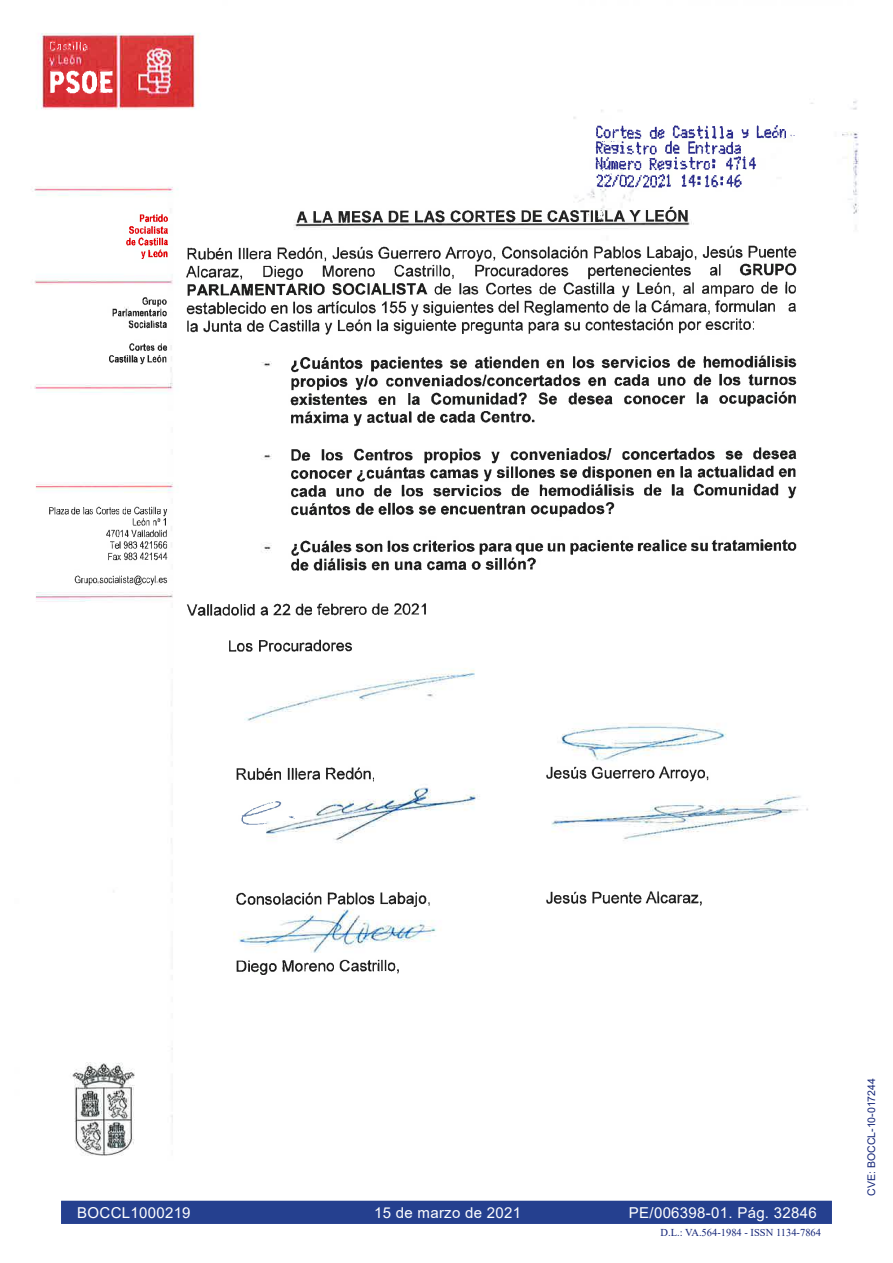
<style>
.page{position:relative;width:893px;height:1263px;background:#fff}
.page>*{position:absolute;margin:0;border:0;box-sizing:border-box;transform-origin:0 0}
.E_CVE{font:15px "Arial";letter-spacing:.02em;color:#fff}
.t1{font:10.5px "Times New Roman";color:#132477}
.t2{font:10.5px "Arial";color:#132477}
</style>
<div class="page">
<div style="left:60px;top:1200px;width:773px;height:25px;background:#25408f"></div>
<div style="left:60px;top:1199px;width:773px;height:26px;border:2px solid #fff"></div>
<img style="left:34px;top:33px;width:825px;height:1167px">
<img style="left:50px;top:42px;width:63px;height:51px">
<img style="left:294px;top:126px;width:501px;height:100px">
<img style="left:48px;top:245px;width:749px;height:730px">
<img style="left:239px;top:801px;width:55px;height:23px">
<img style="left:124px;top:214px;width:44px;height:45px">
<p class="E_CVE" style="left:77px;top:1202px;width:115px">BOCCL1000219</p>
<p class="E_CVE" style="left:374px;top:1202px;width:149px">15 de marzo de 2021</p>
<p class="E_CVE" style="left:629px;top:1202px;width:189px">PE/006398-01. Pág. 32846</p>
<p class="t1" style="left:661px;top:1225px;width:162px">D.L.: VA.564-1984 - ISSN 1134-7864</p>
<p class="t2" style="left:864px;top:1195px;width:119px;rotate:-90deg">CVE: BOCCL-10-017244</p>
</div>
